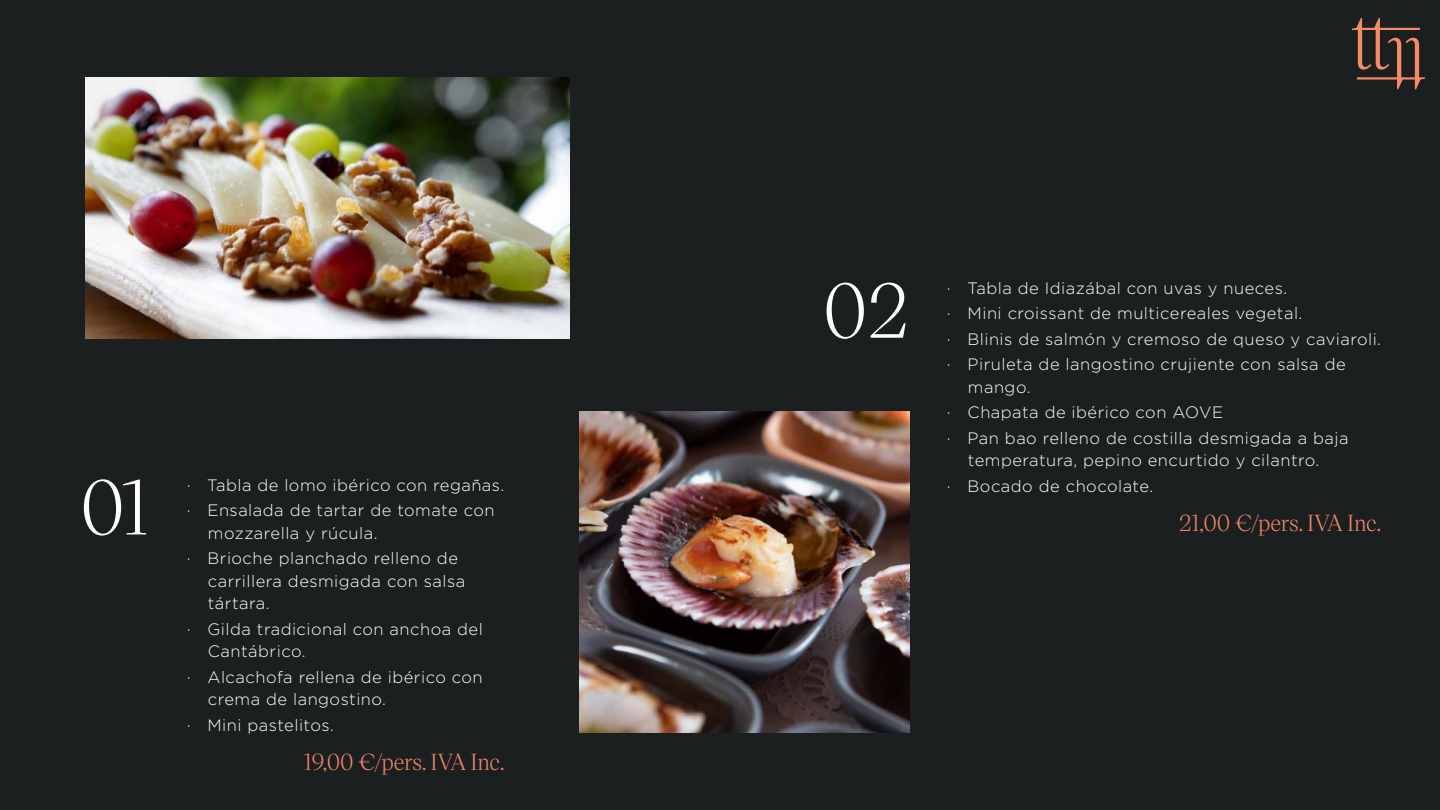
<style>
.page{position:relative;width:1440px;height:810px;background:#1c1f20}
.page>*{position:absolute;margin:0;border:0;box-sizing:border-box;transform-origin:0 0}
.t1{font:75px "Victor Serif 40";color:#fff}
.t2{font:22.5px "Victor Serif 40";letter-spacing:-.015em;color:#f58869}
.t3{font:300 16.5px/25.5px "Gotham";letter-spacing:.03em;color:#fff}
</style>
<div class="page">
<img style="left:580px;top:412px;width:329px;height:320px">
<img style="left:86px;top:78px;width:484px;height:260px">
<svg style="left:1352px;top:18px;width:73px;height:71px"></svg>
<h1 class="t1" style="left:80px;top:456px;width:71px">01</h1>
<p class="t3" style="left:187px;top:472px;width:319px">· Tabla de lomo ibérico con regañas. · Ensalada de tartar de tomate con</p>
<p class="t3" style="left:187px;top:520px;width:273px;text-indent:21px">mozzarella y rúcula.<br>· Brioche planchado relleno de</p>
<p class="t3" style="left:208px;top:569px;width:259px;line-height:22.5px">carrillera desmigada con salsa tártara.</p>
<p class="t3" style="left:208px;top:617px;width:276px;line-height:22.5px;text-indent:-21px">· Gilda tradicional con anchoa del<br>Cantábrico.</p>
<p class="t3" style="left:208px;top:665px;width:276px;line-height:22.5px;text-indent:-21px">· Alcachofa rellena de ibérico con crema de langostino.</p>
<p class="t3" style="left:187px;top:712px;width:149px">· Mini pastelitos.</p>
<h2 class="t2" style="left:303px;top:746px;width:202px">19,00 €/pers. IVA Inc.</h2>
<h1 class="t1" style="left:823px;top:259px;width:88px">02</h1>
<p class="t3" style="left:947px;top:275px;width:436px">· Tabla de Idiazábal con uvas y nueces.<br>· Mini croissant de multicereales vegetal.<br>· Blinis de salmón y cremoso de queso y caviaroli. · Piruleta de langostino crujiente con salsa de</p>
<p class="t3" style="left:947px;top:374px;width:403px;text-indent:21px">mango.<br>· Chapata de ibérico con AOVE<br>· Pan bao relleno de costilla desmigada a baja</p>
<p class="t3" style="left:947px;top:447px;width:374px;text-indent:21px">temperatura, pepino encurtido y cilantro. · Bocado de chocolate.</p>
<h2 class="t2" style="left:1179px;top:507px;width:204px">21,00 €/pers. IVA Inc.</h2>
</div>
